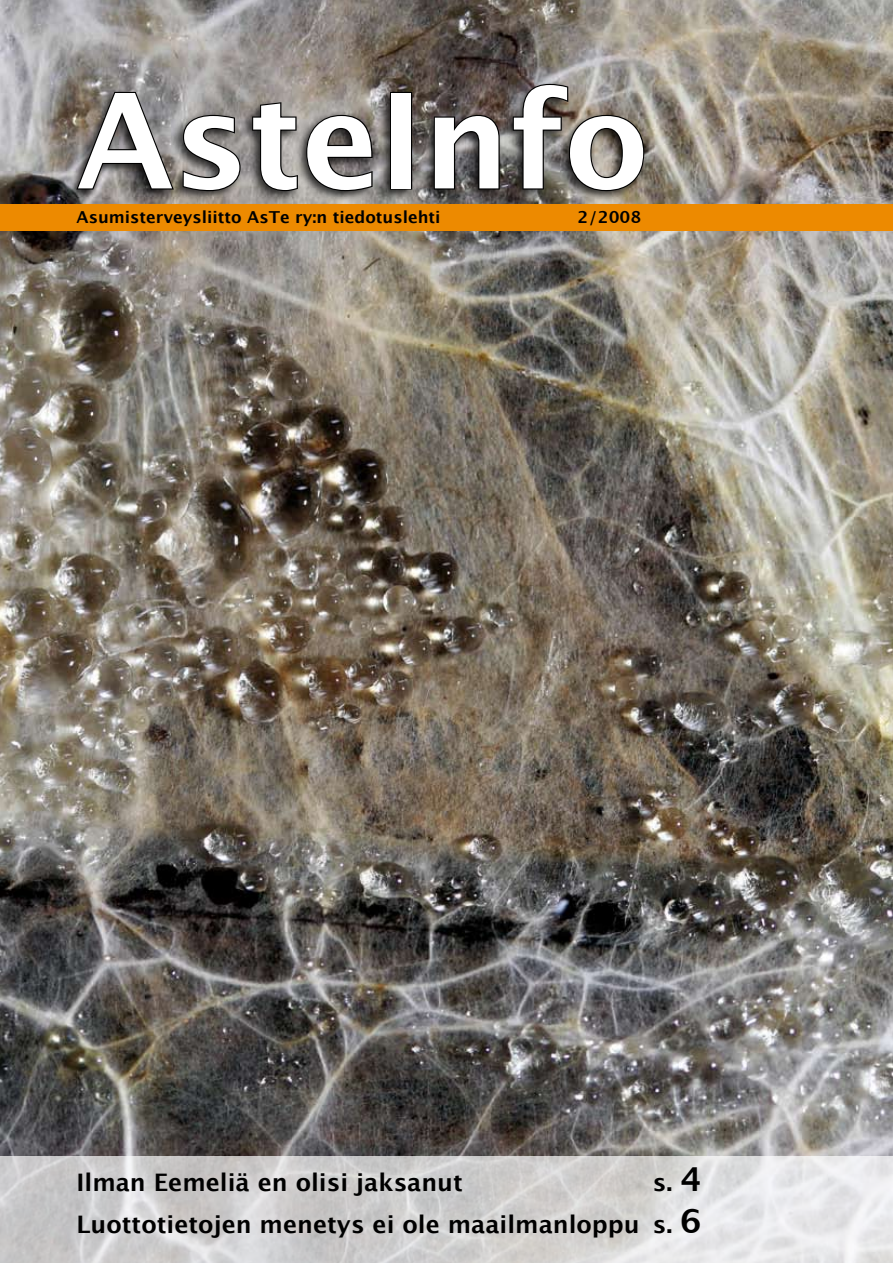
<style>
.page{position:relative;width:893px;height:1263px;background:#fff}
.page>*{position:absolute;margin:0;border:0;box-sizing:border-box;transform-origin:0 0}
.t1{font:700 132px "Lucida Grande";color:#fff}
.t2{font:700 24.15px/42.3px "Lucida Grande";color:#000;text-align:right}
.t3{font:700 16.5px "Lucida Grande";color:#000}
.s1{font-size:33px}
</style>
<div class="page">
<img style="left:0;top:0;width:893px;height:1157px">
<div style="left:64px;top:80px;width:583px;height:123px;background:#000;opacity:.75"></div>
<svg style="left:75px;top:91px;width:100px;height:100px;background:#5d5a58"></svg>
<svg style="left:182px;top:114px;width:60px;height:78px;background:#52504f"></svg>
<svg style="left:251px;top:101px;width:123px;height:91px;background:#5b5856"></svg>
<div style="left:390px;top:92px;width:22px;height:98px;border:2px solid #000"></div>
<svg style="left:433px;top:114px;width:68px;height:77px;background:#363434"></svg>
<svg style="left:512px;top:83px;width:133px;height:109px;background:#5b5752"></svg>
<div style="left:0;top:204px;width:893px;height:27px;background:#ed8a00"></div>
<svg style="left:0;top:1157px;width:893px;height:106px;background:#d5d4d5"></svg>
<h1 class="t1" style="left:77px;top:66px;width:574px">AsteInfo</h1>
<p class="t3" style="left:77px;top:208px;width:366px">Asumisterveysliitto AsTe ry:n tiedotuslehti</p>
<p class="t3" style="left:578px;top:208px;width:65px">2/2008</p>
<p class="t2" style="left:77px;top:1161px;width:627px">s. <span class="s1">4<br></span>Luottotietojen menetys ei ole maailmanloppu s. <span class="s1">6</span></p>
<p class="t2" style="left:77px;top:1161px;width:388px">Ilman Eemeliä en olisi jaksanut</p>
</div>
